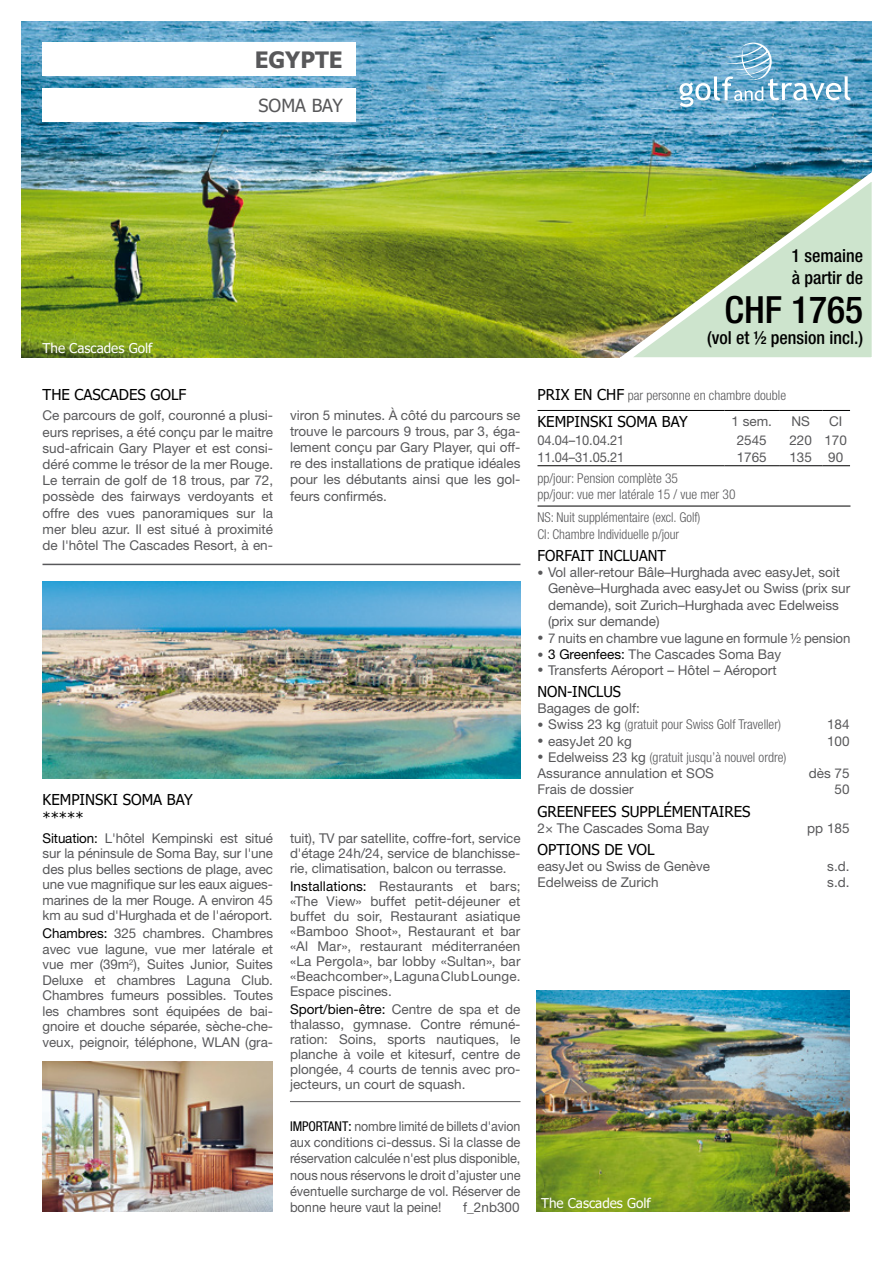
<style>
.page{position:relative;width:893px;height:1263px;background:#fff}
.page>*{position:absolute;margin:0;border:0;box-sizing:border-box;transform-origin:0 0}
.t1{font:500 condensed 37.5px "Helvetica Neue LT Pro";color:#000}
.t2{font:700 22.5px "Tahoma";color:#58585a}
.t3{font:500 condensed 18px/21.6px "Helvetica Neue LT Pro";color:#000}
.t4{font:18px "Tahoma";color:#58585a}
.t5{font:15px/18px "Tahoma";color:#000}
.t6{font:13.5px/15px "Helvetica Neue LT Pro";color:#58585a;text-align:justify}
.t7{font:13.5px/16.2px "Helvetica Neue LT Pro";color:#58585a;text-align:justify;scale:.92 1}
.t8{font:300 condensed 13.5px/16.4px "Helvetica Neue LT Pro";color:#58585a}
.t9{font:13.5px "Tahoma";color:#fff}
.t10{font:13.5px "Helvetica Neue LT Pro";color:#58585a;scale:.95 1}
.s1{color:#000}
.s2{font-stretch:condensed;color:#000}
.s3{font-family:"Tahoma";font-weight:400;font-stretch:normal;font-size:15px;color:#000}
.s4{font-size:12px}
.s5{font-weight:400;font-stretch:normal;font-size:12px}
.s6{font-weight:400;font-stretch:normal}
.s7{font-weight:300;font-stretch:condensed}
</style>
<div class="page">
<hr style="left:43px;top:564px;width:477px;height:1px;background:#58585a">
<img style="left:21px;top:21px;width:851px;height:336px">
<img style="left:43px;top:581px;width:477px;height:197px">
<img style="left:43px;top:1061px;width:230px;height:151px">
<img style="left:611px;top:159px;width:261px;height:199px">
<svg style="left:679px;top:43px;width:171px;height:63px;background:#74afce"></svg>
<div style="left:43px;top:43px;width:313px;height:33px;background:#fff"></div>
<div style="left:43px;top:89px;width:313px;height:33px;background:#fff"></div>
<hr style="left:290px;top:1101px;width:230px;height:1px;background:#58585a">
<hr style="left:537px;top:410px;width:188px;height:1px;background:#000">
<hr style="left:725px;top:410px;width:55px;height:1px;background:#000">
<hr style="left:780px;top:410px;width:42px;height:1px;background:#000">
<svg style="left:822px;top:410px;width:28px;height:1px"></svg>
<hr style="left:537px;top:465px;width:188px;height:1px;background:#000">
<hr style="left:725px;top:465px;width:55px;height:1px;background:#000">
<hr style="left:780px;top:465px;width:42px;height:1px;background:#000">
<svg style="left:822px;top:465px;width:28px;height:1px"></svg>
<hr style="left:537px;top:506px;width:313px;height:1px;background:#000">
<img style="left:537px;top:990px;width:313px;height:222px">
<h2 class="t2" style="left:255px;top:44px;width:90px">EGYPTE</h2>
<h3 class="t4" style="left:259px;top:94px;width:86px">SOMA BAY</h3>
<p class="t9" style="left:43px;top:339px;width:111px">The Cascades Golf</p>
<p class="t5" style="left:43px;top:386px;width:145px">THE CASCADES GOLF</p>
<p class="t6" style="left:43px;top:407px;width:232px;line-height:16.2px">Ce parcours de golf, couronné a plusi&shy;eurs reprises, a été conçu par le maitre sud-africain Gary Player et est consi&shy;déré comme le trésor de la mer Rouge.<br>Le terrain de golf de 18 trous, par 72, possède des fairways verdoyants et offre des vues panoramiques sur la mer bleu azur. Il est situé à proximité de l'hôtel The Cascades Resort, à en-</p>
<p class="t6" style="left:290px;top:406px;width:232px;line-height:16.2px">viron 5 minutes. À côté du parcours se trouve le parcours 9 trous, par 3, éga&shy;lement conçu par Gary Player, qui off&shy;re des installations de pratique idéales pour les débutants ainsi que les gol&shy;feurs confirmés.</p>
<p class="t5" style="left:43px;top:791px;width:152px">KEMPINSKI SOMA BAY *****</p>
<p class="t6" style="left:43px;top:830px;width:232px;line-height:15.5px"><span class="s1">Situation:</span> L'hôtel Kempinski est situé sur la péninsule de Soma Bay, sur l'une des plus belles sections de plage, avec une vue magnifique sur les eaux aigues&shy;marines de la mer Rouge. A environ 45 km au sud d'Hurghada et de l'aéroport.</p>
<p class="t6" style="left:43px;top:925px;width:232px;line-height:15.5px"><span class="s1">Chambres:</span> 325 chambres. Chambres avec vue lagune, vue mer latérale et vue mer (39m<sup>2</sup>), Suites Junior, Suites Deluxe et chambres Laguna Club.<br>Chambres fumeurs possibles. Toutes les chambres sont équipées de bai&shy;gnoire et douche séparée, sèche-che&shy;veux, peignoir, téléphone, WLAN (gra-</p>
<p class="t6" style="left:290px;top:830px;width:232px">tuit), TV par satellite, coffre-fort, service d'étage 24h/24, service de blanchisse&shy;rie, climatisation, balcon ou terrasse.</p>
<p class="t6" style="left:290px;top:878px;width:232px"><span class="s1">Installations:</span> Restaurants et bars; «The View» buffet petit-déjeuner et buffet du soir, Restaurant asiatique «Bamboo Shoot», Restaurant et bar «Al Mar», restaurant méditerranéen «La Pergola», bar lobby «Sultan», bar «Beachcomber», Laguna Club Lounge.<br>Espace piscines.</p>
<p class="t6" style="left:290px;top:1001px;width:232px"><span class="s1">Sport/bien-être:</span> Centre de spa et de thalasso, gymnase. Contre rémuné&shy;ration: Soins, sports nautiques, le planche à voile et kitesurf, centre de plongée, 4 courts de tennis avec pro&shy;jecteurs, un court de squash.</p>
<p class="t7" style="left:290px;top:1118px;width:252px"><span class="s2">IMPORTANT</span><span class="s1">:</span> nombre limité de billets d'avion aux conditions ci-dessus. Si la classe de réservation calculée n'est plus disponible, nous nous réservons le droit d’ajuster une éventuelle surcharge de vol. Réserver de bonne heure vaut la peine!</p>
<p class="t6" style="left:463px;top:1199px;width:58px">f_2nb300</p>
<h3 class="t3" style="left:792px;top:245px;width:73px">1 semaine à partir de</h3>
<h1 class="t1" style="left:724px;top:287px;width:140px">CHF 1765</h1>
<h3 class="t3" style="left:707px;top:327px;width:158px">(vol et ½ pension incl.)</h3>
<p class="t8" style="left:537px;top:387px;width:250px"><span class="s3">PRIX EN CHF</span> par personne en chambre double</p>
<p class="t5" style="left:537px;top:413px;width:152px">KEMPINSKI SOMA BAY</p>
<p class="t6" style="left:731px;top:413px;width:42px">1 sem.</p>
<p class="t6" style="left:791px;top:413px;width:20px">NS</p>
<p class="t6" style="left:829px;top:413px;width:15px">CI</p>
<p class="t10" style="left:537px;top:432px;width:93px">04.04–10.04.21</p>
<p class="t6" style="left:737px;top:432px;width:32px">2545</p>
<p class="t6" style="left:789px;top:432px;width:59px">220 170</p>
<p class="t10" style="left:537px;top:449px;width:93px">11.04–31.05.21</p>
<p class="t6" style="left:737px;top:449px;width:32px">1765</p>
<p class="t6" style="left:789px;top:449px;width:55px">135 90</p>
<p class="t8" style="left:537px;top:470px;width:200px">pp/jour: Pension complète 35<br>pp/jour: vue mer latérale 15 / vue mer 30</p>
<p class="t8" style="left:537px;top:509px;width:165px">NS: Nuit supplémentaire (excl. Golf)<br>CI: Chambre Individuelle p/jour</p>
<p class="t5" style="left:537px;top:547px;width:130px">FORFAIT INCLUANT</p>
<p class="t6" style="left:548px;top:563px;width:304px;line-height:16.4px;text-align:left;text-indent:-11px"><span class="s4">•</span> Vol aller-retour Bâle–Hurghada avec easyJet, soit Genève–Hurghada avec easyJet ou Swiss (prix sur demande), soit Zurich–Hurghada avec Edelweiss (prix sur demande)</p>
<p class="t6" style="left:537px;top:630px;width:314px"><span class="s4">•</span> 7 nuits en chambre vue lagune en formule ½ pension</p>
<p class="t6" style="left:537px;top:646px;width:245px"><span class="s4">•</span> <span class="s1">3 Greenfees:</span> The Cascades Soma Bay</p>
<p class="t6" style="left:537px;top:662px;width:241px"><span class="s4">•</span> Transferts Aéroport – Hôtel – Aéroport</p>
<p class="t5" style="left:537px;top:683px;width:85px">NON-INCLUS</p>
<p class="t6" style="left:537px;top:700px;width:104px">Bagages de golf:</p>
<p class="t8" style="left:537px;top:716px;width:245px"><span class="s5">•</span> <span class="s6">Swiss 23 kg</span> (gratuit pour Swiss Golf Traveller)</p>
<p class="t6" style="left:827px;top:717px;width:24px">184</p>
<p class="t6" style="left:537px;top:733px;width:96px"><span class="s4">•</span> easyJet 20 kg</p>
<p class="t6" style="left:827px;top:733px;width:24px">100</p>
<p class="t6" style="left:537px;top:748px;width:251px;line-height:16.4px"><span class="s4">•</span> Edelweiss 23 kg <span class="s7">(gratuit jusqu’à nouvel ordre)<br></span>Assurance annulation et SOS</p>
<p class="t6" style="left:809px;top:765px;width:42px">dès 75</p>
<p class="t6" style="left:537px;top:782px;width:97px">Frais de dossier</p>
<p class="t6" style="left:834px;top:782px;width:17px">50</p>
<p class="t5" style="left:537px;top:803px;width:215px">GREENFEES SUPPLÉMENTAIRES</p>
<p class="t6" style="left:537px;top:820px;width:173px">2× The Cascades Soma Bay</p>
<p class="t6" style="left:807px;top:820px;width:44px">pp 185</p>
<p class="t5" style="left:537px;top:841px;width:119px">OPTIONS DE VOL</p>
<p class="t6" style="left:537px;top:858px;width:174px">easyJet ou Swiss de Genève</p>
<p class="t6" style="left:827px;top:858px;width:24px">s.d.</p>
<p class="t6" style="left:537px;top:875px;width:123px">Edelweiss de Zurich</p>
<p class="t6" style="left:827px;top:875px;width:24px">s.d.</p>
<p class="t9" style="left:541px;top:1194px;width:111px">The Cascades Golf</p>
</div>
